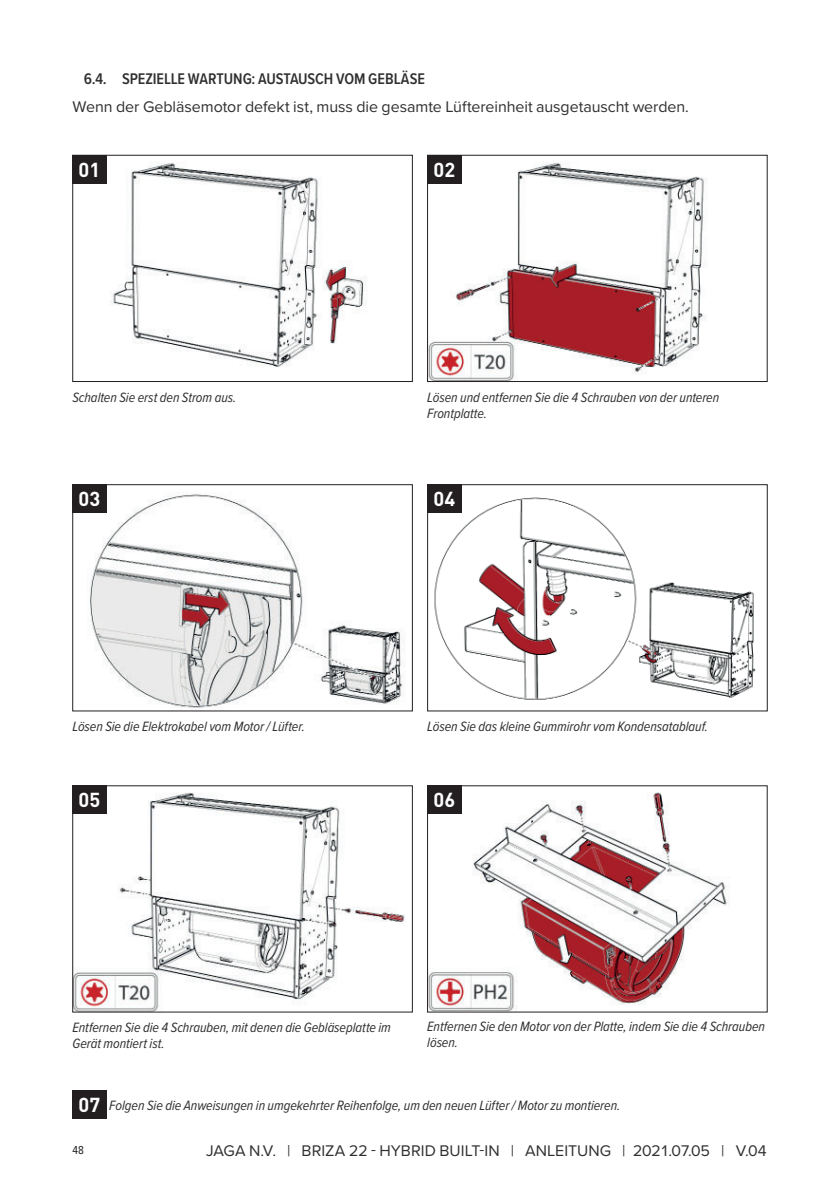
<style>
.page{position:relative;width:840px;height:1190px;background:#fff}
.page>*{position:absolute;margin:0;border:0;box-sizing:border-box;transform-origin:0 0}
.t1{font:700 20px "DIN Pro";color:#fff}
.t2{font:16px "Proxima Nova";letter-spacing:-.005em;color:#312f30}
.t3{font:600 16px "Proxima Nova Cond";letter-spacing:-.005em;color:#312f30}
.t4{font:italic 14px/16px "Proxima Nova Cond";letter-spacing:-.005em;color:#312f30}
.t5{font:12px "Proxima Nova Cond";color:#231f20}
</style>
<div class="page">
<img style="left:429px;top:157px;width:276px;height:223px">
<div style="left:427px;top:155px;width:340px;height:227px;border:1px solid #231f20"></div>
<img style="left:74px;top:788px;width:332px;height:222px">
<div style="left:72px;top:786px;width:341px;height:226px;border:1px solid #231f20"></div>
<img style="left:429px;top:788px;width:299px;height:222px">
<img style="left:434px;top:486px;width:322px;height:214px">
<div style="left:427px;top:484px;width:341px;height:227px;border:1px solid #231f20"></div>
<img style="left:74px;top:157px;width:292px;height:210px">
<div style="left:72px;top:155px;width:341px;height:227px;border:1px solid #231f20"></div>
<img style="left:87px;top:486px;width:317px;height:222px">
<div style="left:72px;top:484px;width:341px;height:227px;border:1px solid #231f20"></div>
<div style="left:72px;top:155px;width:34px;height:28px;background:#231f20"></div>
<div style="left:72px;top:484px;width:34px;height:29px;background:#231f20"></div>
<div style="left:72px;top:786px;width:34px;height:28px;background:#231f20"></div>
<div style="left:427px;top:155px;width:34px;height:28px;background:#231f20"></div>
<div style="left:427px;top:484px;width:34px;height:29px;background:#231f20"></div>
<div style="left:427px;top:786px;width:34px;height:28px;background:#231f20"></div>
<div style="left:72px;top:1090px;width:34px;height:28px;background:#231f20"></div>
<p class="t3" style="left:84px;top:73px;width:343px">6.4. SPEZIELLE WARTUNG : AUSTAUSCH VOM GEBLÄSE</p>
<p class="t2" style="left:72px;top:101px;width:618px">Wenn der Gebläsemotor defekt ist, muss die gesamte Lüftereinheit ausgetauscht werden.</p>
<h1 class="t1" style="left:79px;top:163px;width:23px">01</h1>
<h1 class="t1" style="left:434px;top:163px;width:23px">02</h1>
<p class="t4" style="left:72px;top:391px;width:166px">Schalten Sie erst den Strom aus.</p>
<p class="t4" style="left:427px;top:391px;width:294px">Lösen und entfernen Sie die 4 Schrauben von der unteren<br>Frontplatte.</p>
<h1 class="t1" style="left:79px;top:492px;width:23px">03</h1>
<h1 class="t1" style="left:434px;top:492px;width:23px">04</h1>
<p class="t4" style="left:72px;top:720px;width:234px">Lösen Sie die Elektrokabel vom Motor / Lüfter.</p>
<p class="t4" style="left:427px;top:720px;width:282px">Lösen Sie das kleine Gummirohr vom Kondensatablauf.</p>
<h1 class="t1" style="left:79px;top:793px;width:23px">05</h1>
<h1 class="t1" style="left:434px;top:793px;width:23px">06</h1>
<p class="t4" style="left:72px;top:1021px;width:320px">Entfernen Sie die 4 Schrauben, mit denen die Gebläseplatte im<br>Gerät montiert ist.</p>
<p class="t4" style="left:427px;top:1020px;width:339px">Entfernen Sie den Motor von der Platte, indem Sie die 4 Schrauben lösen.</p>
<h1 class="t1" style="left:79px;top:1098px;width:23px">07</h1>
<p class="t4" style="left:109px;top:1098px;width:513px">Folgen Sie die Anweisungen in umgekehrter Reihenfolge, um den neuen Lüfter / Motor zu montieren.</p>
<p class="t5" style="left:72px;top:1146px;width:13px">48</p>
<p class="t2" style="left:206px;top:1145px;width:562px">JAGA N.V. | BRIZA 22 - HYBRID BUILT-IN | ANLEITUNG | 2021.07.05 | V.04</p>
</div>
